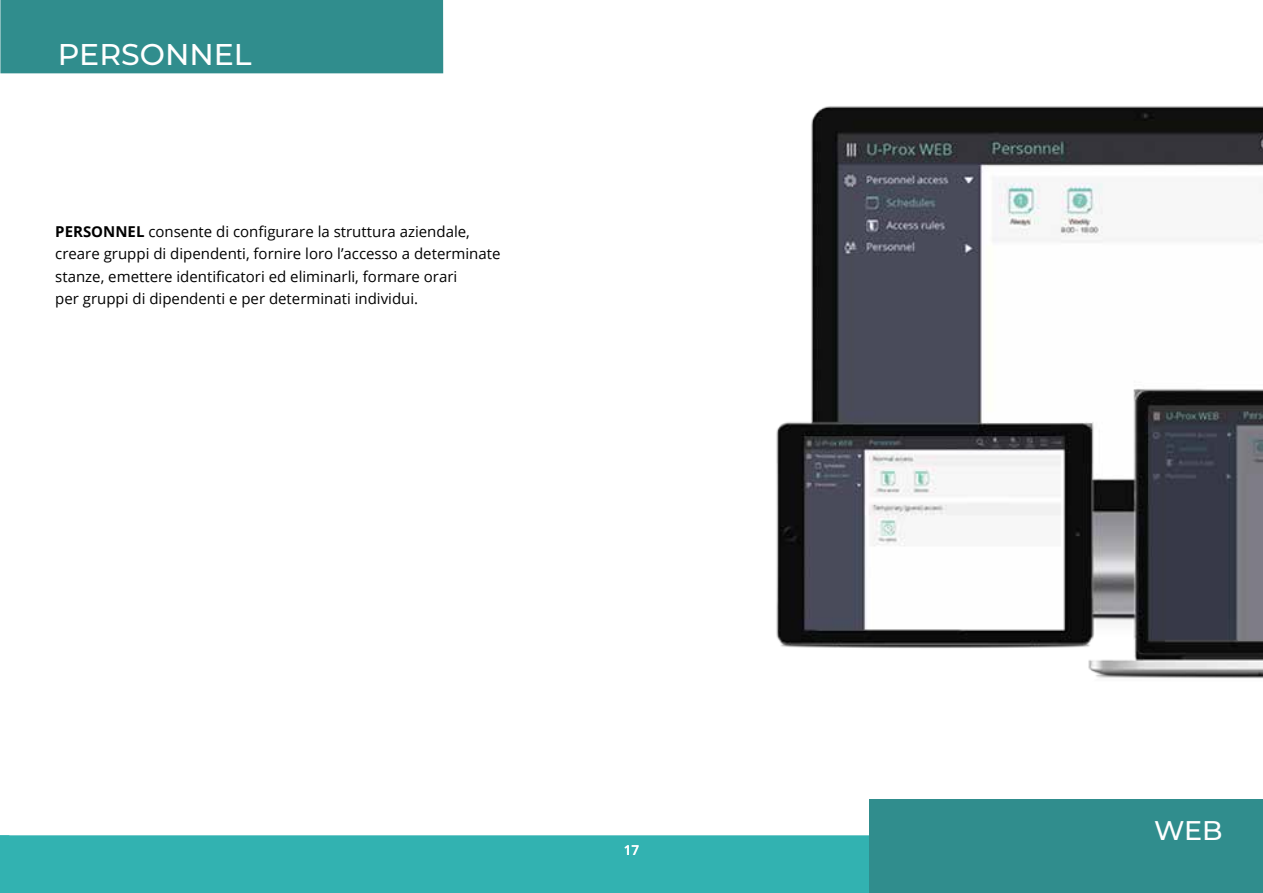
<style>
.page{position:relative;width:1263px;height:893px;background:#fff}
.page>*{position:absolute;margin:0;border:0;box-sizing:border-box;transform-origin:0 0}
.t1{font:500 30px "Montserrat";color:#fff}
.t2{font:500 27px "Montserrat";color:#fff}
.t3{font:15px/22.5px "Open Sans";color:#010101}
.t4{font:600 13.5px "Open Sans";color:#fff}
.s1{font-weight:700}
</style>
<div class="page">
<div style="left:10px;top:835px;width:860px;height:58px;background:#32b2b1"></div>
<svg style="left:0;top:835px;width:10px;height:58px"></svg>
<div style="left:0;top:0;width:443px;height:73px;background:#308d8d"></div>
<div style="left:870px;top:799px;width:393px;height:94px;background:#308d8d"></div>
<img style="left:776px;top:106px;width:487px;height:573px">
<h1 class="t1" style="left:58px;top:33px;width:195px">PERSONNEL</h1>
<p class="t3" style="left:55px;top:220px;width:447px"><span class="s1">PERSONNEL</span> consente di configurare la struttura aziendale, creare gruppi di dipendenti, fornire loro l’accesso a determinate stanze, emettere identificatori ed eliminarli, formare orari<br>per gruppi di dipendenti e per determinati individui.</p>
<p class="t4" style="left:624px;top:841px;width:17px">17</p>
<h2 class="t2" style="left:1154px;top:811px;width:70px">WEB</h2>
</div>
